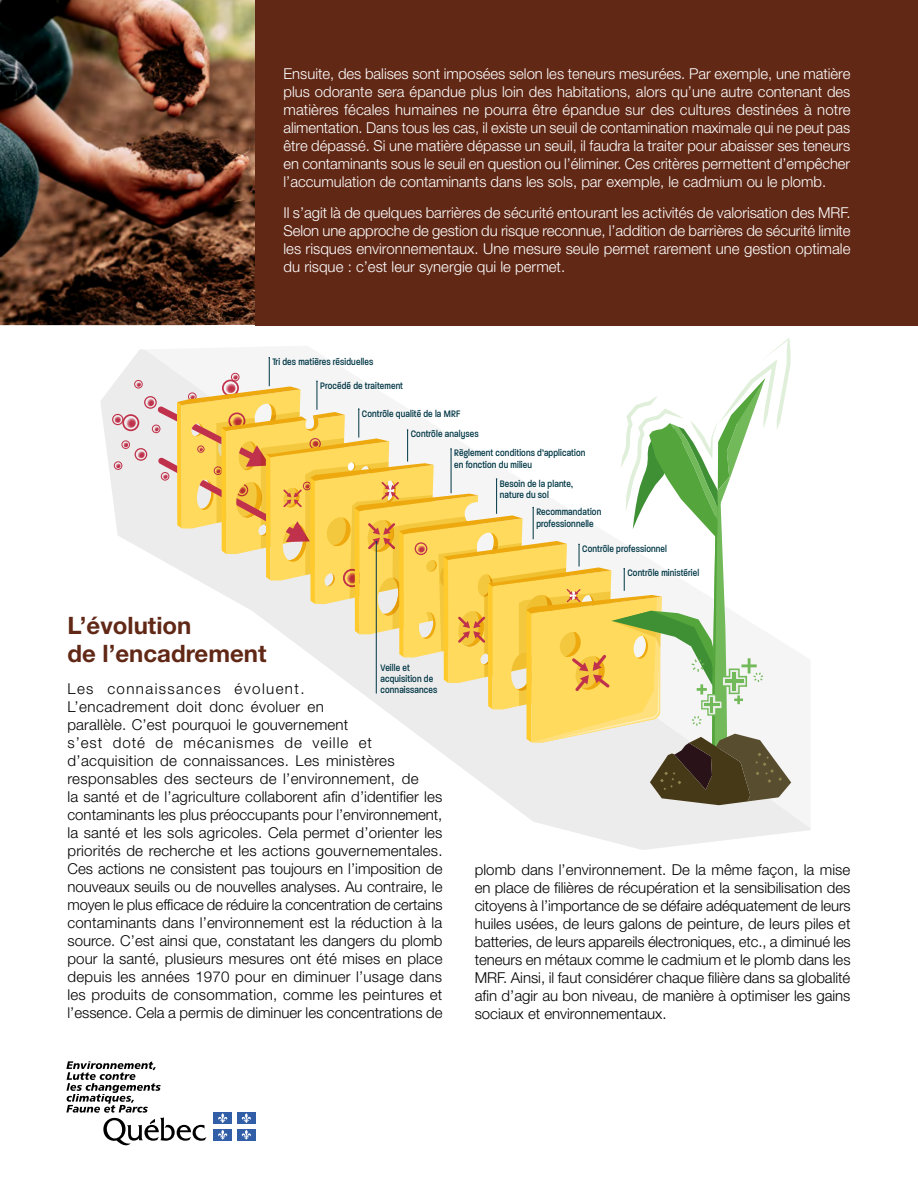
<style>
.page{position:relative;width:918px;height:1188px;background:#fff}
.page>*{position:absolute;margin:0;border:0;box-sizing:border-box;transform-origin:0 0}
.t1{font:700 24px/28.8px "Helvetica Neue LT Std";color:#612816}
.t2{font:300 15px/18px "Helvetica Neue LT Std";letter-spacing:.005em;color:#000}
.t3{font:300 15px/18px "Helvetica Neue LT Std";color:#fff;text-align:justify}
.t4{font:500 10.2px/11.4px "Paralucent Condensed";letter-spacing:.01em;color:#003746}
</style>
<div class="page">
<img style="left:0;top:0;width:256px;height:325px">
<div style="left:256px;top:0;width:662px;height:325px;background:#612816"></div>
<svg style="left:66px;top:1061px;width:140px;height:85px"></svg>
<div style="left:214px;top:1112px;width:18px;height:12px;background:#325ea8"></div>
<svg style="left:218px;top:1113px;width:10px;height:10px"></svg>
<div style="left:237px;top:1112px;width:18px;height:12px;background:#325ea8"></div>
<svg style="left:241px;top:1113px;width:10px;height:10px"></svg>
<div style="left:214px;top:1129px;width:18px;height:11px;background:#325ea8"></div>
<svg style="left:218px;top:1130px;width:10px;height:10px"></svg>
<div style="left:237px;top:1129px;width:18px;height:11px;background:#325ea8"></div>
<svg style="left:241px;top:1130px;width:10px;height:10px"></svg>
<svg style="left:100px;top:349px;width:711px;height:501px"></svg>
<svg style="left:145px;top:349px;width:666px;height:479px"></svg>
<div style="left:135px;top:448px;width:12px;height:13px;border:1px solid #c0314b;border-radius:50%"></div>
<svg style="left:137px;top:451px;width:8px;height:7px"></svg>
<div style="left:144px;top:396px;width:13px;height:13px;border:1px solid #c0314b;border-radius:50%"></div>
<svg style="left:147px;top:399px;width:7px;height:7px"></svg>
<div style="left:122px;top:414px;width:17px;height:17px;border:2px solid #c0314b;border-radius:50%"></div>
<svg style="left:126px;top:418px;width:10px;height:10px"></svg>
<div style="left:112px;top:414px;width:11px;height:11px;border:1px solid #c0314b;border-radius:50%"></div>
<svg style="left:114px;top:416px;width:7px;height:7px"></svg>
<div style="left:152px;top:425px;width:8px;height:8px;border:1px solid #c0314b;border-radius:50%"></div>
<div style="left:114px;top:461px;width:8px;height:9px;border:1px solid #c0314b;border-radius:50%"></div>
<svg style="left:116px;top:463px;width:5px;height:5px"></svg>
<div style="left:134px;top:380px;width:9px;height:8px;border:1px solid #c0314b;border-radius:50%"></div>
<svg style="left:136px;top:382px;width:5px;height:5px"></svg>
<div style="left:122px;top:440px;width:8px;height:9px;border:1px solid #c0314b;border-radius:50%"></div>
<svg style="left:123px;top:442px;width:5px;height:5px"></svg>
<svg style="left:154px;top:338px;width:637px;height:467px"></svg>
<p class="t3" style="left:284px;top:64px;width:569px">Ensuite, des balises sont imposées selon les teneurs mesurées. Par exemple, une matière plus odorante sera épandue plus loin des habitations, alors qu’une autre contenant des matières fécales humaines ne pourra être épandue sur des cultures destinées à notre alimentation. Dans tous les cas, il existe un seuil de contamination maximale qui ne peut pas être dépassé. Si une matière dépasse un seuil, il faudra la traiter pour abaisser ses teneurs en contaminants sous le seuil en question ou l’éliminer. Ces critères permettent d’empêcher l’accumulation de contaminants dans les sols, par exemple, le cadmium ou le plomb.</p>
<p class="t3" style="left:284px;top:204px;width:569px">Il s’agit là de quelques barrières de sécurité entourant les activités de valorisation des MRF.<br>Selon une approche de gestion du risque reconnue, l’addition de barrières de sécurité limite les risques environnementaux. Une mesure seule permet rarement une gestion optimale du risque : c’est leur synergie qui le permet.</p>
<p class="t4" style="left:272px;top:356px;width:103px">Tri des matières résiduelles</p>
<p class="t4" style="left:320px;top:380px;width:85px">Procédé de traitement</p>
<p class="t4" style="left:411px;top:403px;width:69px;line-height:20.9px;text-indent:-49px">Contrôle qualité de la MRF<br>Contrôle analyses</p>
<p class="t4" style="left:454px;top:448px;width:133px">Règlement conditions d’application en fonction du milieu</p>
<p class="t4" style="left:500px;top:478px;width:75px">Besoin de la plante, nature du sol</p>
<h4 class="t1" style="left:68px;top:610px;width:201px">L’évolution<br>de l’encadrement</h4>
<p class="t2" style="left:68px;top:679px;width:377px">Les connaissances évoluent.<br>L’encadrement doit donc évoluer en<br>parallèle. C’est pourquoi le gouvernement<br>s’est doté de mécanismes de veille et d’acquisition de connaissances. Les ministères responsables des secteurs de l’environnement, de<br>la santé et de l’agriculture collaborent afin d’identifier les contaminants les plus préoccupants pour l’environnement, la santé et les sols agricoles. Cela permet d’orienter les priorités de recherche et les actions gouvernementales.<br>Ces actions ne consistent pas toujours en l’imposition de nouveaux seuils ou de nouvelles analyses. Au contraire, le moyen le plus efficace de réduire la concentration de certains contaminants dans l’environnement est la réduction à la source. C’est ainsi que, constatant les dangers du plomb pour la santé, plusieurs mesures ont été mises en place depuis les années 1970 pour en diminuer l’usage dans les produits de consommation, comme les peintures et l’essence. Cela a permis de diminuer les concentrations de</p>
<p class="t4" style="left:381px;top:662px;width:58px">Veille et acquisition de connaissances</p>
<p class="t4" style="left:536px;top:506px;width:66px">Recommandation professionnelle</p>
<p class="t4" style="left:582px;top:543px;width:86px">Contrôle professionnel</p>
<p class="t4" style="left:627px;top:567px;width:73px">Contrôle ministériel</p>
<p class="t2" style="left:475px;top:860px;width:378px;text-align:justify">plomb dans l’environnement. De la même façon, la mise en place de filières de récupération et la sensibilisation des citoyens à l’importance de se défaire adéquatement de leurs huiles usées, de leurs galons de peinture, de leurs piles et batteries, de leurs appareils électroniques, etc., a diminué les teneurs en métaux comme le cadmium et le plomb dans les MRF. Ainsi, il faut considérer chaque filière dans sa globalité afin d’agir au bon niveau, de manière à optimiser les gains sociaux et environnementaux.</p>
</div>
